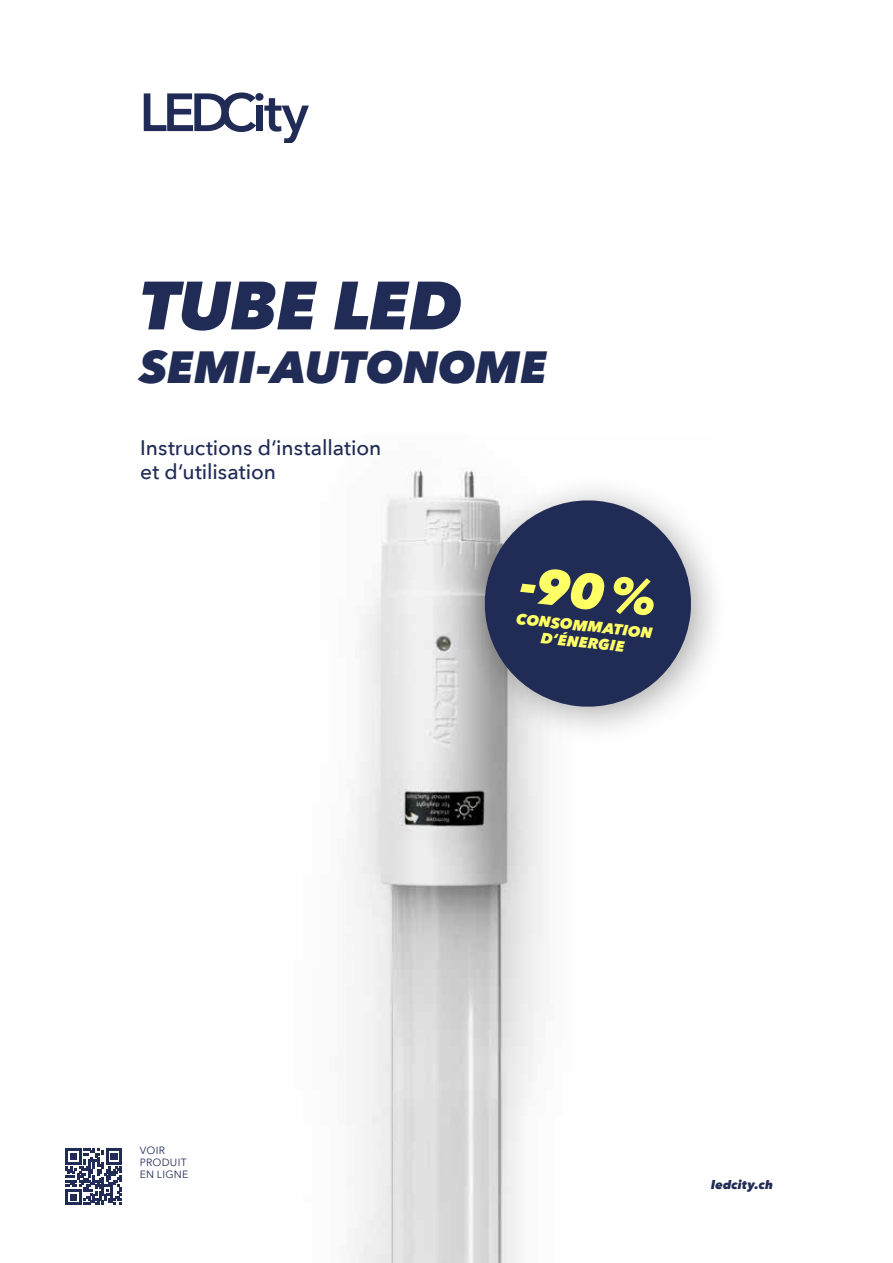
<style>
.page{position:relative;width:893px;height:1263px;background:#fff}
.page>*{position:absolute;margin:0;border:0;box-sizing:border-box;transform-origin:0 0}
.t1{font:italic 800 67.5px "Avenir Next";letter-spacing:-.01em;color:#212c56}
.t2{font:italic 800 49.5px "Avenir Next";color:#ff6}
.t3{font:italic 800 45px "Avenir Next";letter-spacing:-.005em;color:#212c56}
.t4{font:500 21px/24px "Avenir Next";color:#212c56}
.t5{font:italic 800 15px "Avenir Next";color:#ff6}
.t6{font:italic 800 12px "Avenir Next";letter-spacing:.02em;color:#212c56}
.t7{font:10.5px/12px "Avenir Next";letter-spacing:.025em;color:#212c56}
</style>
<div class="page">
<img style="left:351px;top:467px;width:193px;height:796px">
<svg style="left:144px;top:92px;width:165px;height:50px"></svg>
<svg style="left:66px;top:1148px;width:56px;height:57px"></svg>
<div style="left:458px;top:473px;width:272px;height:273px;background:#000;opacity:.33"></div>
<svg style="left:479px;top:495px;width:217px;height:217px;background:#545c7a"></svg>
<h1 class="t1" style="left:140px;top:264px;width:323px">TUBE LED</h1>
<h3 class="t3" style="left:140px;top:340px;width:408px">SEMI-AUTONOME</h3>
<p class="t4" style="left:140px;top:435px;width:242px">Instructions d‘installation et d‘utilisation</p>
<h2 class="t2" style="left:524px;top:554px;width:137px;rotate:6deg">-90%</h2>
<p class="t5" style="left:542px;top:629px;width:85px;rotate:6deg">D‘ÉNERGIE</p>
<p class="t5" style="left:517px;top:609px;width:138px;rotate:6deg">CONSOMMATION</p>
<p class="t7" style="left:140px;top:1143px;width:50px">VOIR<br>PRODUIT<br>EN LIGNE</p>
<p class="t6" style="left:711px;top:1177px;width:63px">ledcity.ch</p>
</div>
